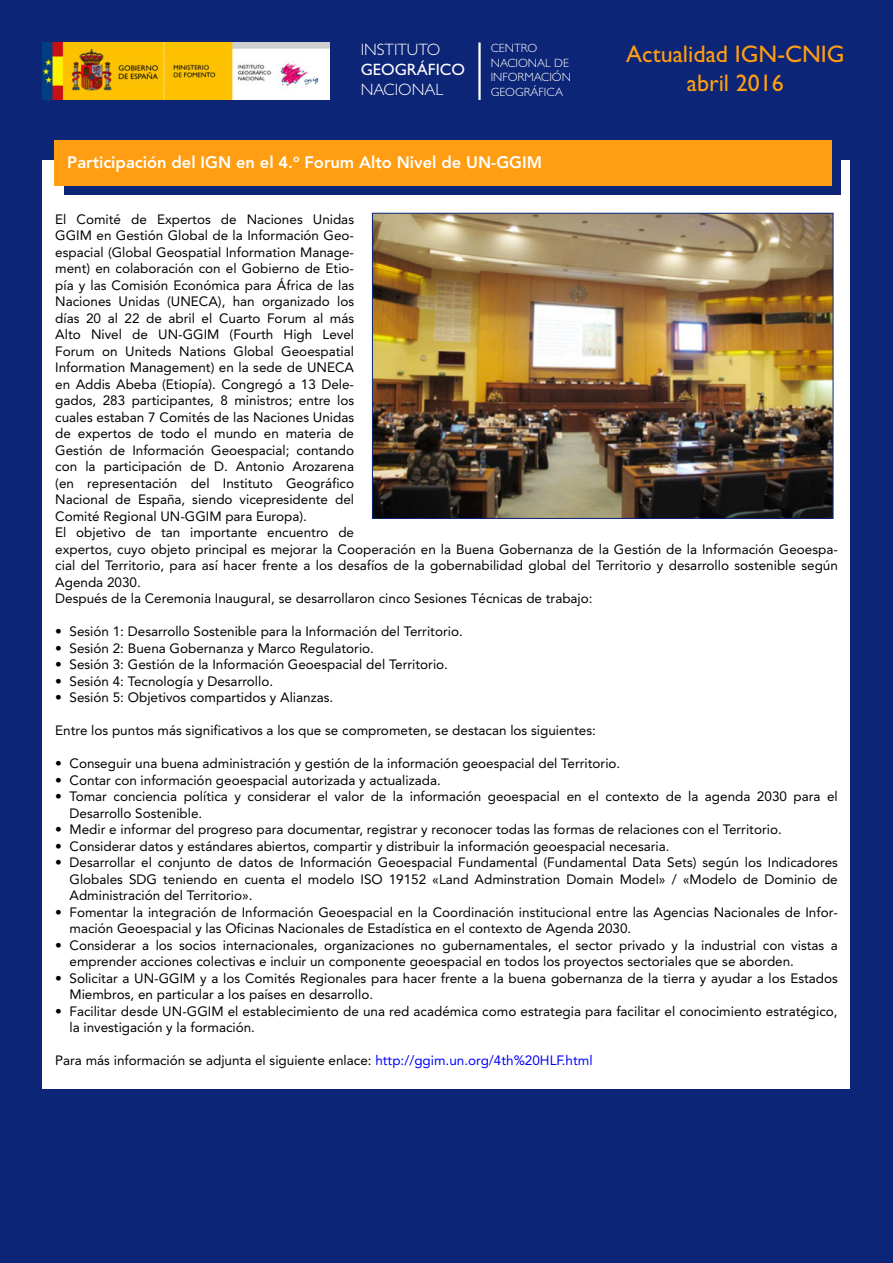
<style>
.page{position:relative;width:893px;height:1263px;background:#0c2576}
.page>*{position:absolute;margin:0;border:0;box-sizing:border-box;transform-origin:0 0}
.t1{font:24px/28.8px "Gill Sans";color:#ff9e12;text-align:center}
.t2{font:800 16.5px "Avenir";color:#fff}
.t3{font:300 16.5px/19.8px "Gill Sans";color:#fff}
.t4{font:13.5px/16.5px "Avenir";color:#000}
.t5{font:300 12px/14.4px "Gill Sans";color:#fff}
.s1{font-weight:400}
.s2{color:#00f}
</style>
<div class="page">
<img style="left:43px;top:43px;width:286px;height:57px">
<hr style="left:478px;top:43px;width:3px;height:57px;background:#fff">
<div style="left:43px;top:160px;width:807px;height:929px;background:#fff"></div>
<div style="left:64px;top:149px;width:777px;height:46px;background:#0c2576"></div>
<div style="left:55px;top:140px;width:777px;height:45px;background:#ff9e12"></div>
<img style="left:374px;top:215px;width:457px;height:302px">
<div style="left:372px;top:213px;width:461px;height:306px;border:1px solid #0c2576"></div>
<p class="t3" style="left:361px;top:40px;width:106px">INSTITUTO<br><span class="s1">GEOGRÁFICO<br></span>NACIONAL</p>
<p class="t1" style="left:626px;top:40px;width:220px">Actualidad IGN-CNIG abril 2016</p>
<p class="t5" style="left:491px;top:41px;width:82px">CENTRO<br>NACIONAL DE<br>INFORMACIÓN<br>GEOGRÁFICA</p>
<p class="t2" style="left:67px;top:156px;width:476px">Participación del IGN en el 4.<sup>o</sup> Forum Alto Nivel de UN-GGIM</p>
<p class="t4" style="left:55px;top:212px;width:784px">El Comité de Expertos de Naciones Unidas<br>GGIM en Gestión Global de la Información Geo-<br>espacial (Global Geospatial Information Manage-<br>ment) en colaboración con el Gobierno de Etio-<br>pía y las Comisión Económica para África de las<br>Naciones Unidas (UNECA), han organizado los<br>días 20 al 22 de abril el Cuarto Forum al más<br>Alto Nivel de UN-GGIM (Fourth High Level<br>Forum on Uniteds Nations Global Geoespatial<br>Information Management) en la sede de UNECA<br>en Addis Abeba (Etiopía). Congregó a 13 Dele-<br>gados, 283 participantes, 8 ministros; entre los<br>cuales estaban 7 Comités de las Naciones Unidas<br>de expertos de todo el mundo en materia de<br>Gestión de Información Geoespacial; contando<br>con la participación de D. Antonio Arozarena<br>(en representación del Instituto Geográfico<br>Nacional de España, siendo vicepresidente del<br>Comité Regional UN-GGIM para Europa).<br>El objetivo de tan importante encuentro de<br>expertos, cuyo objeto principal es mejorar la Cooperación en la Buena Gobernanza de la Gestión de la Información Geoespa&shy;cial del Territorio, para así hacer frente a los desafíos de la gobernabilidad global del Territorio y desarrollo sostenible según Agenda 2030.<br>Después de la Ceremonia Inaugural, se desarrollaron cinco Sesiones Técnicas de trabajo:</p>
<p class="t4" style="left:55px;top:624px;width:409px">• Sesión 1: Desarrollo Sostenible para la Información del Territorio.</p>
<p class="t4" style="left:55px;top:641px;width:320px">• Sesión 2: Buena Gobernanza y Marco Regulatorio.</p>
<p class="t4" style="left:55px;top:657px;width:394px">• Sesión 3: Gestión de la Información Geoespacial del Territorio.</p>
<p class="t4" style="left:55px;top:674px;width:219px">• Sesión 4: Tecnología y Desarrollo.</p>
<p class="t4" style="left:55px;top:690px;width:279px">• Sesión 5: Objetivos compartidos y Alianzas.</p>
<p class="t4" style="left:55px;top:723px;width:542px">Entre los puntos más significativos a los que se comprometen, se destacan los siguientes:</p>
<p class="t4" style="left:55px;top:756px;width:567px">• Conseguir una buena administración y gestión de la información geoespacial del Territorio.</p>
<p class="t4" style="left:55px;top:773px;width:387px">• Contar con información geoespacial autorizada y actualizada.</p>
<p class="t4" style="left:70px;top:789px;width:770px;text-indent:-14px">• Tomar conciencia política y considerar el valor de la información geoespacial en el contexto de la agenda 2030 para el<br>Desarrollo Sostenible.</p>
<p class="t4" style="left:55px;top:822px;width:728px">• Medir e informar del progreso para documentar, registrar y reconocer todas las formas de relaciones con el Territorio.</p>
<p class="t4" style="left:55px;top:839px;width:616px">• Considerar datos y estándares abiertos, compartir y distribuir la información geoespacial necesaria.</p>
<p class="t4" style="left:70px;top:855px;width:770px;text-align:justify;text-indent:-14px">• Desarrollar el conjunto de datos de Información Geoespacial Fundamental (Fundamental Data Sets) según los Indicadores Globales SDG teniendo en cuenta el modelo ISO 19152 «Land Adminstration Domain Model» / «Modelo de Dominio de Administración del Territorio».</p>
<p class="t4" style="left:70px;top:905px;width:770px;text-indent:-14px">• Fomentar la integración de Información Geoespacial en la Coordinación institucional entre las Agencias Nacionales de Infor&shy;mación Geoespacial y las Oficinas Nacionales de Estadística en el contexto de Agenda 2030.</p>
<p class="t4" style="left:70px;top:938px;width:770px;text-indent:-14px">• Considerar a los socios internacionales, organizaciones no gubernamentales, el sector privado y la industrial con vistas a emprender acciones colectivas e incluir un componente geoespacial en todos los proyectos sectoriales que se aborden.</p>
<p class="t4" style="left:69px;top:971px;width:770px;text-indent:-14px">• Solicitar a UN-GGIM y a los Comités Regionales para hacer frente a la buena gobernanza de la tierra y ayudar a los Estados<br>Miembros, en particular a los países en desarrollo.</p>
<p class="t4" style="left:69px;top:1004px;width:770px;text-indent:-14px">• Facilitar desde UN-GGIM el establecimiento de una red académica como estrategia para facilitar el conocimiento estratégico, la investigación y la formación.</p>
<p class="t4" style="left:55px;top:1053px;width:539px">Para más información se adjunta el siguiente enlace: <span class="s2">http://ggim.un.org/4th%20HLF.html</span></p>
</div>
